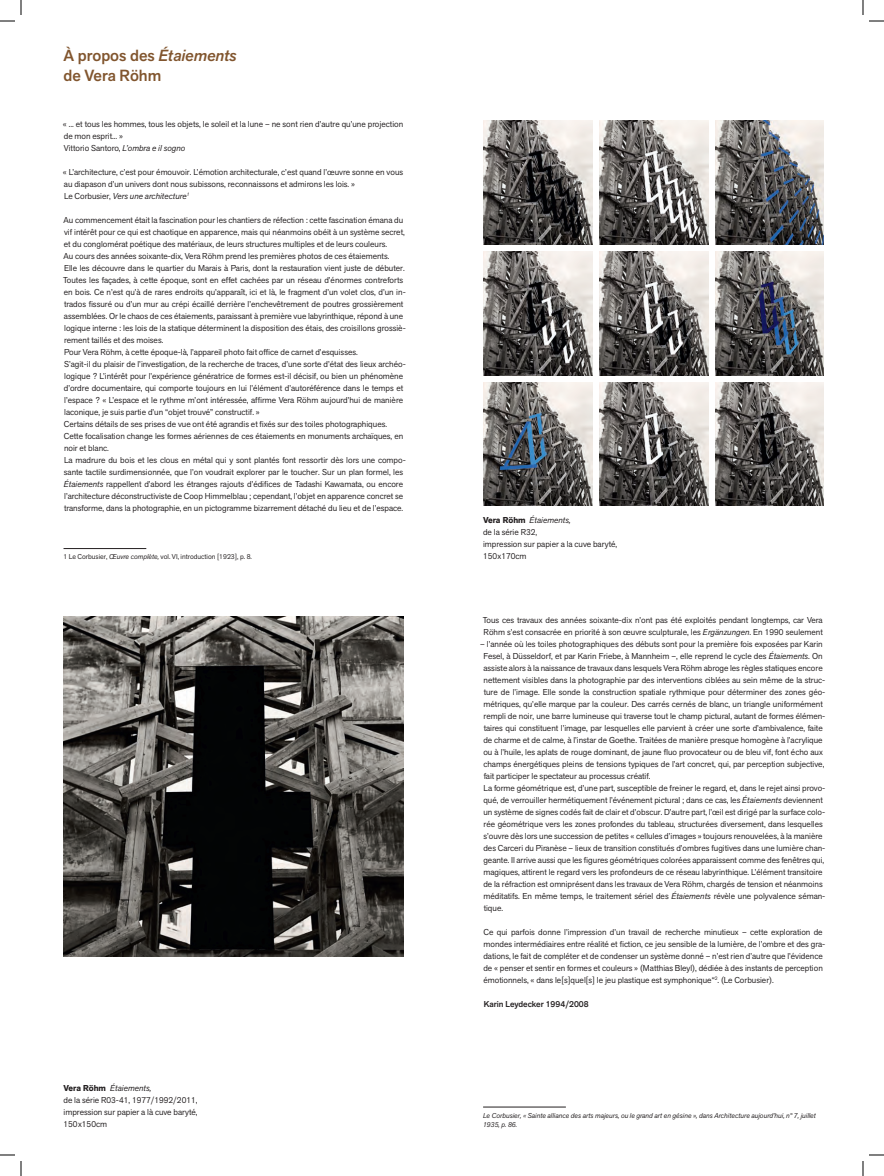
<style>
.page{position:relative;width:884px;height:1176px;background:#fff}
.page>*{position:absolute;margin:0;border:0;box-sizing:border-box;transform-origin:0 0}
.t1{font:500 16px "Akzid Grtsk Next";color:#81552e}
.t2{font:8.5px/12px "Akzid Grtsk Next";color:#231f20}
.t3{font:italic 8.5px "Akzid Grtsk Next";color:#231f20}
.t4{font:500 8.5px "Akzid Grtsk Next";color:#231f20}
.t5{font:italic 7px/9px "Akzid Grtsk Next";color:#231f20}
.t6{font:7px "Akzid Grtsk Next";color:#231f20}
.s1{font-family:"Akzid Grtsk Next Med It";font-weight:400}
.s2{font-style:italic}
.s3{font-style:normal}
.s4{font-weight:700}
.s5{font-weight:700;font-style:normal}
</style>
<div class="page">
<hr style="left:64px;top:548px;width:82px;height:1px;background:#231f20">
<img style="left:64px;top:616px;width:340px;height:340px">
<hr style="left:483px;top:1107px;width:83px;height:1px;background:#231f20">
<img style="left:483px;top:120px;width:110px;height:125px">
<img style="left:483px;top:251px;width:110px;height:124px">
<img style="left:483px;top:382px;width:110px;height:123px">
<img style="left:599px;top:120px;width:109px;height:125px">
<img style="left:599px;top:251px;width:109px;height:124px">
<img style="left:599px;top:382px;width:109px;height:123px">
<img style="left:715px;top:120px;width:108px;height:125px">
<img style="left:715px;top:251px;width:108px;height:124px">
<img style="left:715px;top:382px;width:108px;height:123px">
<svg style="left:0;top:0;width:22px;height:22px"></svg>
<svg style="left:0;top:1154px;width:22px;height:22px"></svg>
<svg style="left:862px;top:0;width:22px;height:22px"></svg>
<svg style="left:862px;top:1154px;width:22px;height:22px"></svg>
<p class="t1" style="left:64px;top:45px;width:175px">À propos des <span class="s1">Étaiements</span></p>
<p class="t1" style="left:64px;top:65px;width:99px">de Vera Röhm</p>
<p class="t2" style="left:63px;top:118px;width:342px">« ... et tous les hommes, tous les objets, le soleil et la lune – ne sont rien d’autre qu’une projection de mon esprit... »</p>
<p class="t2" style="left:64px;top:142px;width:123px">Vittorio Santoro, <span class="s2">L’ombra e il sogno</span></p>
<p class="t2" style="left:63px;top:166px;width:342px">« L’architecture, c’est pour émouvoir. L’émotion architecturale, c’est quand l’œuvre sonne en vous au diapason d’un univers dont nous subissons, reconnaissons et admirons les lois. »</p>
<p class="t3" style="left:64px;top:190px;width:127px"><span class="s3">Le Corbusier,</span> Vers une architecture<sup>1</sup></p>
<p class="t2" style="left:64px;top:214px;width:343px">Au commencement était la fascination pour les chantiers de réfection : cette fascination émana du vif intérêt pour ce qui est chaotique en apparence, mais qui néanmoins obéit à un système secret, et du conglomérat poétique des matériaux, de leurs structures multiples et de leurs couleurs.</p>
<p class="t2" style="left:64px;top:250px;width:327px">Au cours des années soixante-dix, Vera Röhm prend les premières photos de ces étaiements.</p>
<p class="t2" style="left:63px;top:262px;width:344px">Elle les découvre dans le quartier du Marais à Paris, dont la restauration vient juste de débuter.<br>Toutes les façades, à cette époque, sont en effet cachées par un réseau d’énormes contreforts en bois. Ce n’est qu’à de rares endroits qu’apparaît, ici et là, le fragment d’un volet clos, d’un in&shy;trados fissuré ou d’un mur au crépi écaillé derrière l’enchevêtrement de poutres grossièrement assemblées. Or le chaos de ces étaiements, paraissant à première vue labyrinthique, répond à une logique interne : les lois de la statique déterminent la disposition des étais, des croisillons grossiè&shy;rement taillés et des moises.</p>
<p class="t2" style="left:64px;top:346px;width:295px">Pour Vera Röhm, à cette époque-là, l’appareil photo fait office de carnet d’esquisses.</p>
<p class="t2" style="left:64px;top:358px;width:343px">S’agit-il du plaisir de l’investigation, de la recherche de traces, d’une sorte d’état des lieux archéo&shy;logique ? L’intérêt pour l’expérience génératrice de formes est-il décisif, ou bien un phénomène d’ordre documentaire, qui comporte toujours en lui l’élément d’autoréférence dans le temps et l’espace ? « L’espace et le rythme m’ont intéressée, affirme Vera Röhm aujourd’hui de manière laconique, je suis partie d’un “objet trouvé” constructif. »</p>
<p class="t2" style="left:64px;top:418px;width:325px">Certains détails de ses prises de vue ont été agrandis et fixés sur des toiles photographiques.</p>
<p class="t2" style="left:64px;top:430px;width:341px">Cette focalisation change les formes aériennes de ces étaiements en monuments archaïques, en noir et blanc.</p>
<p class="t2" style="left:64px;top:454px;width:343px">La madrure du bois et les clous en métal qui y sont plantés font ressortir dès lors une compo&shy;sante tactile surdimensionnée, que l’on voudrait explorer par le toucher. Sur un plan formel, les <span class="s2">Étaiements</span> rappellent d’abord les étranges rajouts d’édifices de Tadashi Kawamata, ou encore l’architecture déconstructiviste de Coop Himmelblau ; cependant, l’objet en apparence concret se transforme, dans la photographie, en un pictogramme bizarrement détaché du lieu et de l’espace.</p>
<p class="t6" style="left:64px;top:552px;width:190px">1 Le Corbusier, <span class="s2">Œuvre complète,</span> vol. VI, introduction [1923], p. 8.</p>
<p class="t2" style="left:64px;top:1081px;width:136px"><span class="s4">Vera Röhm</span> <span class="s2">Étaiements,<br></span>de la série R03-41, 1977/1992/2011, impression sur papier a là cuve baryté,<br>150x150cm</p>
<p class="t3" style="left:483px;top:515px;width:89px"><span class="s5">Vera Röhm</span> Étaiements,</p>
<p class="t2" style="left:483px;top:526px;width:136px">de la série R32,<br>impression sur papier a la cuve baryté,<br>150x170cm</p>
<p class="t2" style="left:483px;top:614px;width:342px">Tous ces travaux des années soixante-dix n’ont pas été exploités pendant longtemps, car Vera<br>Röhm s’est consacrée en priorité à son œuvre sculpturale, les <span class="s2">Ergänzungen</span>. En 1990 seulement</p>
<p class="t2" style="left:483px;top:638px;width:343px;text-indent:-3px">– l’année où les toiles photographiques des débuts sont pour la première fois exposées par Karin Fesel, à Düsseldorf, et par Karin Friebe, à Mannheim –, elle reprend le cycle des <span class="s2">Étaiements</span>. On assiste alors à la naissance de travaux dans lesquels Vera Röhm abroge les règles statiques encore nettement visibles dans la photographie par des interventions ciblées au sein même de la struc&shy;ture de l’image. Elle sonde la construction spatiale rythmique pour déterminer des zones géo&shy;métriques, qu’elle marque par la couleur. Des carrés cernés de blanc, un triangle uniformément rempli de noir, une barre lumineuse qui traverse tout le champ pictural, autant de formes élémen&shy;taires qui constituent l’image, par lesquelles elle parvient à créer une sorte d’ambivalence, faite de charme et de calme, à l’instar de Goethe. Traitées de manière presque homogène à l’acrylique ou à l’huile, les aplats de rouge dominant, de jaune fluo provocateur ou de bleu vif, font écho aux champs énergétiques pleins de tensions typiques de l’art concret, qui, par perception subjective, fait participer le spectateur au processus créatif.</p>
<p class="t2" style="left:483px;top:782px;width:343px">La forme géométrique est, d’une part, susceptible de freiner le regard, et, dans le rejet ainsi provo&shy;qué, de verrouiller hermétiquement l’événement pictural ; dans ce cas, les <span class="s2">Étaiements</span> deviennent un système de signes codés fait de clair et d’obscur. D’autre part, l’œil est dirigé par la surface colo&shy;rée géométrique vers les zones profondes du tableau, structurées diversement, dans lesquelles s’ouvre dès lors une succession de petites « cellules d’images » toujours renouvelées, à la manière des Carceri du Piranèse – lieux de transition constitués d’ombres fugitives dans une lumière chan&shy;geante. Il arrive aussi que les figures géométriques colorées apparaissent comme des fenêtres qui, magiques, attirent le regard vers les profondeurs de ce réseau labyrinthique. L’élément transitoire de la réfraction est omniprésent dans les travaux de Vera Röhm, chargés de tension et néanmoins méditatifs. En même temps, le traitement sériel des <span class="s2">Étaiements</span> révèle une polyvalence séman&shy;tique.</p>
<p class="t2" style="left:483px;top:926px;width:343px">Ce qui parfois donne l’impression d’un travail de recherche minutieux – cette exploration de mondes intermédiaires entre réalité et fiction, ce jeu sensible de la lumière, de l’ombre et des gra&shy;dations, le fait de compléter et de condenser un système donné – n’est rien d’autre que l’évidence de « penser et sentir en formes et couleurs » (Matthias Bleyl), dédiée à des instants de perception émotionnels, « dans le[s]quel[s] le jeu plastique est symphonique“<sup>2</sup>. (Le Corbusier).</p>
<p class="t4" style="left:484px;top:998px;width:107px">Karin Leydecker 1994/2008</p>
<p class="t5" style="left:483px;top:1111px;width:334px">Le Corbusier, « Sainte alliance des arts majeurs, ou le grand art en gésine », dans Architecture aujourd’hui, n° 7, juillet<br>1935, p. 86.</p>
</div>
